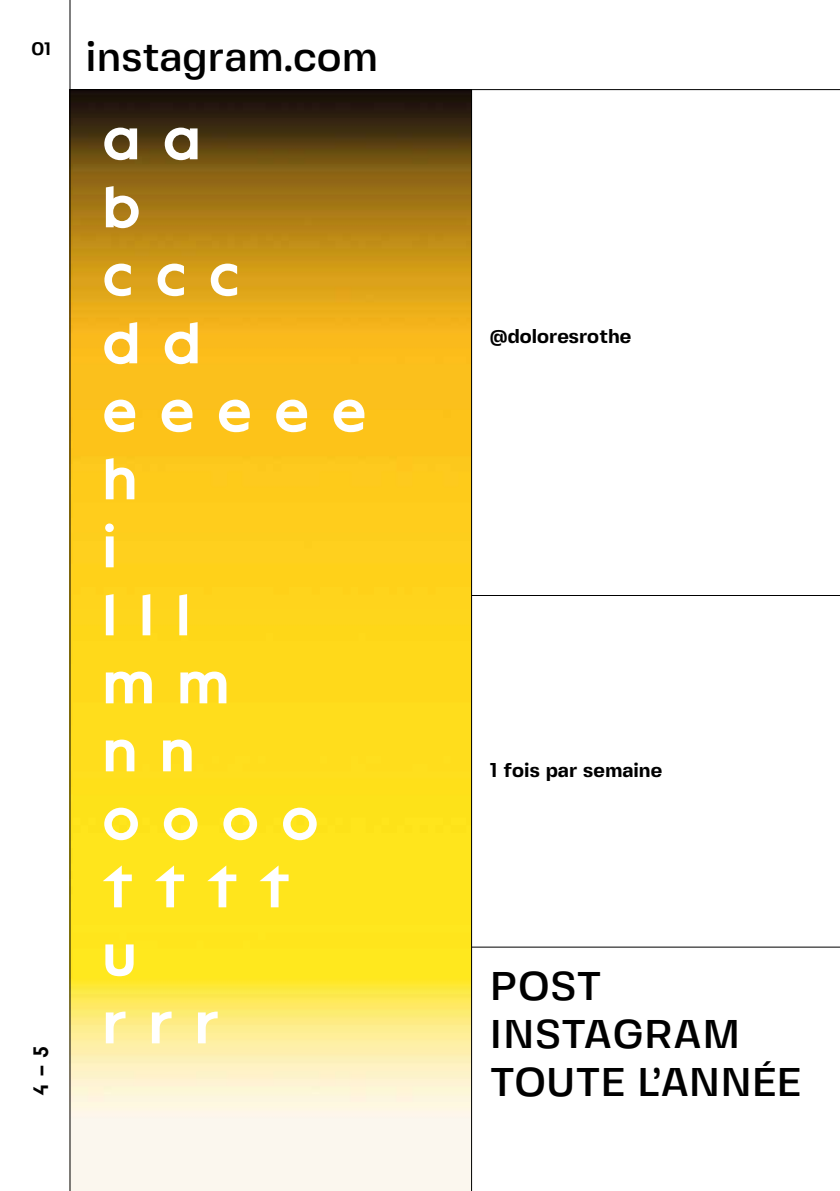
<style>
.page{position:relative;width:840px;height:1191px;background:#fff}
.page>*{position:absolute;margin:0;border:0;box-sizing:border-box;transform-origin:0 0}
.t1{font:60px/68px "AF Bold";letter-spacing:.36em;color:#fff}
.t2{font:500 42px "Fivo Sans Modern";color:#000}
.t3{font:500 40px/48px "Fivo Sans Modern";color:#000}
.t4{font:22px "AF Bold";color:#000}
.t5{font:700 20px "Fivo Sans Modern";color:#000}
.t6{font:700 18px "Fivo Sans Modern";color:#000}
</style>
<div class="page">
<hr style="left:471px;top:595px;width:368px;height:1px;background:#000">
<hr style="left:471px;top:946px;width:368px;height:1px;background:#000">
<img style="left:70px;top:90px;width:401px;height:1101px">
<hr style="left:69px;top:0;width:1px;height:1191px;background:#000">
<hr style="left:70px;top:89px;width:769px;height:1px;background:#000">
<hr style="left:471px;top:90px;width:1px;height:1101px;background:#000">
<p class="t6" style="left:31px;top:38px;width:21px">01</p>
<p class="t2" style="left:85px;top:31px;width:294px">instagram.com</p>
<p class="t4" style="left:28px;top:1095px;width:52px;rotate:-90deg">4 – 5</p>
<p class="t1" style="left:102px;top:104px;width:266px">a a<br>b<br>ccc<br>d d eeeee h<br>i<br>lll<br>m m<br>n n oooo tttt<br>u<br>rrr</p>
<p class="t5" style="left:489px;top:324px;width:143px">@doloresrothe</p>
<p class="t5" style="left:489px;top:758px;width:174px">1 fois par semaine</p>
<p class="t3" style="left:489px;top:961px;width:312px">POST<br>INSTAGRAM<br>TOUTE L’ANNÉE</p>
</div>
